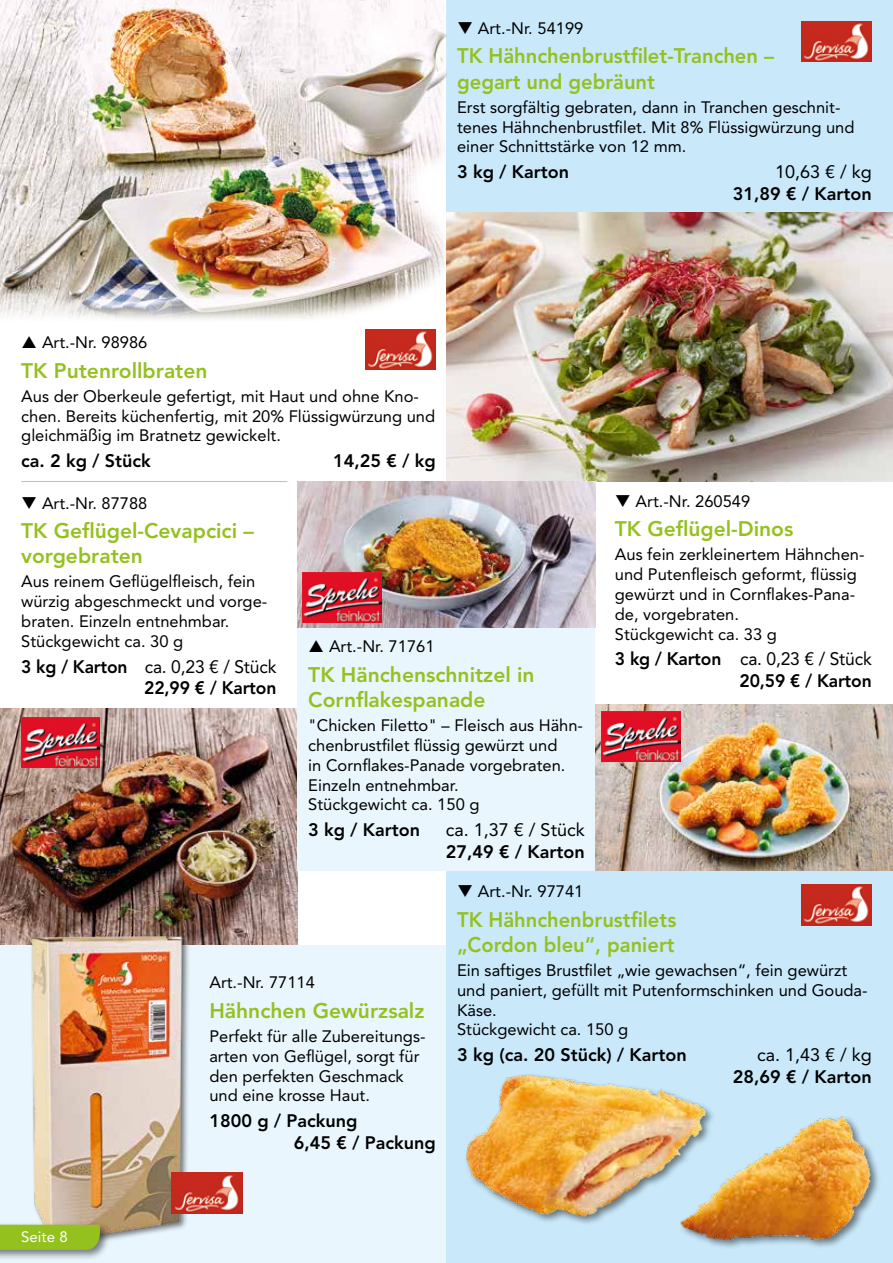
<style>
.page{position:relative;width:893px;height:1263px;background:#fff}
.page>*{position:absolute;margin:0;border:0;box-sizing:border-box;transform-origin:0 0}
.t1{font:800 21px/25.2px "Avenir LT Std";color:#95c11f}
.t2{font:800 21px/25.2px "Avenir LT Std";color:#95c11f;scale:.96 1}
.t3{font:800 18px/21.6px "Avenir LT Std";color:#000;text-align:right}
.t4{font:800 18px/21.6px "Avenir LT Std";color:#000;text-align:right;scale:.96 1}
.t5{font:18px "Avenir LT Std";color:#000}
.t6{font:16.5px/19.8px "Avenir LT Std";color:#000}
.t7{font:15px "Avenir LT Std";color:#fff}
.s1{font-weight:400}
</style>
<div class="page">
<img style="left:595px;top:705px;width:298px;height:166px">
<img style="left:0;top:709px;width:298px;height:236px">
<div style="left:0;top:945px;width:446px;height:318px;background:#eaf6fe"></div>
<div style="left:298px;top:481px;width:297px;height:390px;background:#eaf6fe"></div>
<div style="left:446px;top:871px;width:447px;height:392px;background:#c9e9fb"></div>
<div style="left:446px;top:0;width:447px;height:481px;background:#c9e9fb"></div>
<img style="left:21px;top:925px;width:169px;height:315px">
<div style="left:0;top:1221px;width:111px;height:40px;background:#000;opacity:.5"></div>
<div style="left:0;top:1225px;width:100px;height:25px;background:#95c11f"></div>
<img style="left:0;top:0;width:446px;height:320px">
<img style="left:21px;top:717px;width:79px;height:50px">
<img style="left:446px;top:213px;width:447px;height:268px">
<img style="left:801px;top:21px;width:71px;height:41px">
<img style="left:365px;top:329px;width:71px;height:41px">
<img style="left:466px;top:1074px;width:411px;height:174px">
<img style="left:801px;top:884px;width:71px;height:41px">
<img style="left:172px;top:1172px;width:70px;height:41px">
<hr style="left:21px;top:481px;width:266px;height:1px;background:#83d0f5">
<img style="left:298px;top:481px;width:297px;height:147px">
<img style="left:303px;top:573px;width:78px;height:50px">
<img style="left:602px;top:711px;width:78px;height:50px">
<p class="t6" style="left:457px;top:18px;width:128px">❑ Art.-Nr. 54199</p>
<p class="t2" style="left:457px;top:44px;width:332px">TK Hähnchenbrustfilet-Tranchen – gegart und gebräunt</p>
<p class="t6" style="left:457px;top:97px;width:399px">Erst sorgfältig gebraten, dann in Tranchen geschnit&shy;tenes Hähnchenbrustfilet. Mit 8% Flüssigwürzung und einer Schnittstärke von 12 mm.</p>
<p class="t3" style="left:457px;top:161px;width:113px">3 kg / Karton</p>
<p class="t5" style="left:775px;top:161px;width:98px">10,63 € / kg</p>
<p class="t3" style="left:733px;top:183px;width:140px">31,89 € / Karton</p>
<p class="t6" style="left:42px;top:333px;width:107px">Art.-Nr. 98986</p>
<p class="t1" style="left:21px;top:358px;width:188px">TK Putenrollbraten</p>
<p class="t6" style="left:21px;top:386px;width:415px">Aus der Oberkeule gefertigt, mit Haut und ohne Kno&shy;chen. Bereits küchenfertig, mit 20% Flüssigwürzung und gleichmäßig im Bratnetz gewickelt.</p>
<p class="t3" style="left:21px;top:450px;width:131px">ca. 2 kg / Stück</p>
<p class="t3" style="left:333px;top:450px;width:104px">14,25 € / kg</p>
<p class="t6" style="left:21px;top:493px;width:128px">❑ Art.-Nr. 87788</p>
<p class="t1" style="left:21px;top:518px;width:234px">TK Geflügel-Cevapcici – vorgebraten</p>
<p class="t6" style="left:21px;top:572px;width:248px">Aus reinem Geflügelfleisch, fein würzig abgeschmeckt und vorge&shy;braten. Einzeln entnehmbar.<br>Stückgewicht ca. 30 g</p>
<p class="t4" style="left:21px;top:655px;width:267px">3 kg / Karton <span class="s1">ca. 0,23 € / Stück<br></span>22,99 € / Karton</p>
<p class="t6" style="left:329px;top:637px;width:107px">Art.-Nr. 71761</p>
<p class="t1" style="left:308px;top:662px;width:228px">TK Hänchenschnitzel in<br>Cornflakespanade</p>
<p class="t6" style="left:308px;top:716px;width:276px">"Chicken Filetto" – Fleisch aus Hähn&shy;chenbrustfilet flüssig gewürzt und<br>in Cornflakes-Panade vorgebraten.<br>Einzeln entnehmbar.<br>Stückgewicht ca. 150 g</p>
<p class="t3" style="left:308px;top:819px;width:113px">3 kg / Karton</p>
<p class="t5" style="left:446px;top:819px;width:140px">ca. 1,37 € / Stück</p>
<p class="t3" style="left:446px;top:841px;width:140px">27,49 € / Karton</p>
<p class="t6" style="left:615px;top:491px;width:137px">❑ Art.-Nr. 260549</p>
<p class="t1" style="left:615px;top:516px;width:180px">TK Geflügel-Dinos</p>
<p class="t6" style="left:615px;top:545px;width:251px">Aus fein zerkleinertem Hähnchen&shy;und Putenfleisch geformt, flüssig gewürzt und in Cornflakes-Pana&shy;de, vorgebraten.<br>Stückgewicht ca. 33 g</p>
<p class="t3" style="left:615px;top:648px;width:258px">3 kg / Karton <span class="s1">ca. 0,23 € / Stück<br></span>20,59 € / Karton</p>
<p class="t7" style="left:21px;top:1228px;width:48px">Seite 8</p>
<p class="t6" style="left:209px;top:973px;width:107px">Art.-Nr. 77114</p>
<p class="t1" style="left:209px;top:998px;width:217px">Hähnchen Gewürzsalz</p>
<p class="t6" style="left:209px;top:1026px;width:218px">Perfekt für alle Zubereitungs&shy;arten von Geflügel, sorgt für den perfekten Geschmack und eine krosse Haut.</p>
<p class="t3" style="left:294px;top:1110px;width:143px;text-align:left;text-indent:-84px">1800 g / Packung<br>6,45 € / Packung</p>
<p class="t6" style="left:457px;top:882px;width:128px">❑ Art.-Nr. 97741</p>
<p class="t2" style="left:457px;top:907px;width:230px">TK Hähnchenbrustfilets „Cordon bleu“, paniert</p>
<p class="t6" style="left:457px;top:960px;width:412px">Ein saftiges Brustfilet „wie gewachsen“, fein gewürzt und paniert, gefüllt mit Putenformschinken und Gouda-Käse.<br>Stückgewicht ca. 150 g</p>
<p class="t3" style="left:457px;top:1044px;width:231px">3 kg (ca. 20 Stück) / Karton</p>
<p class="t5" style="left:757px;top:1044px;width:116px">ca. 1,43 € / kg</p>
<p class="t3" style="left:733px;top:1066px;width:140px">28,69 € / Karton</p>
</div>
